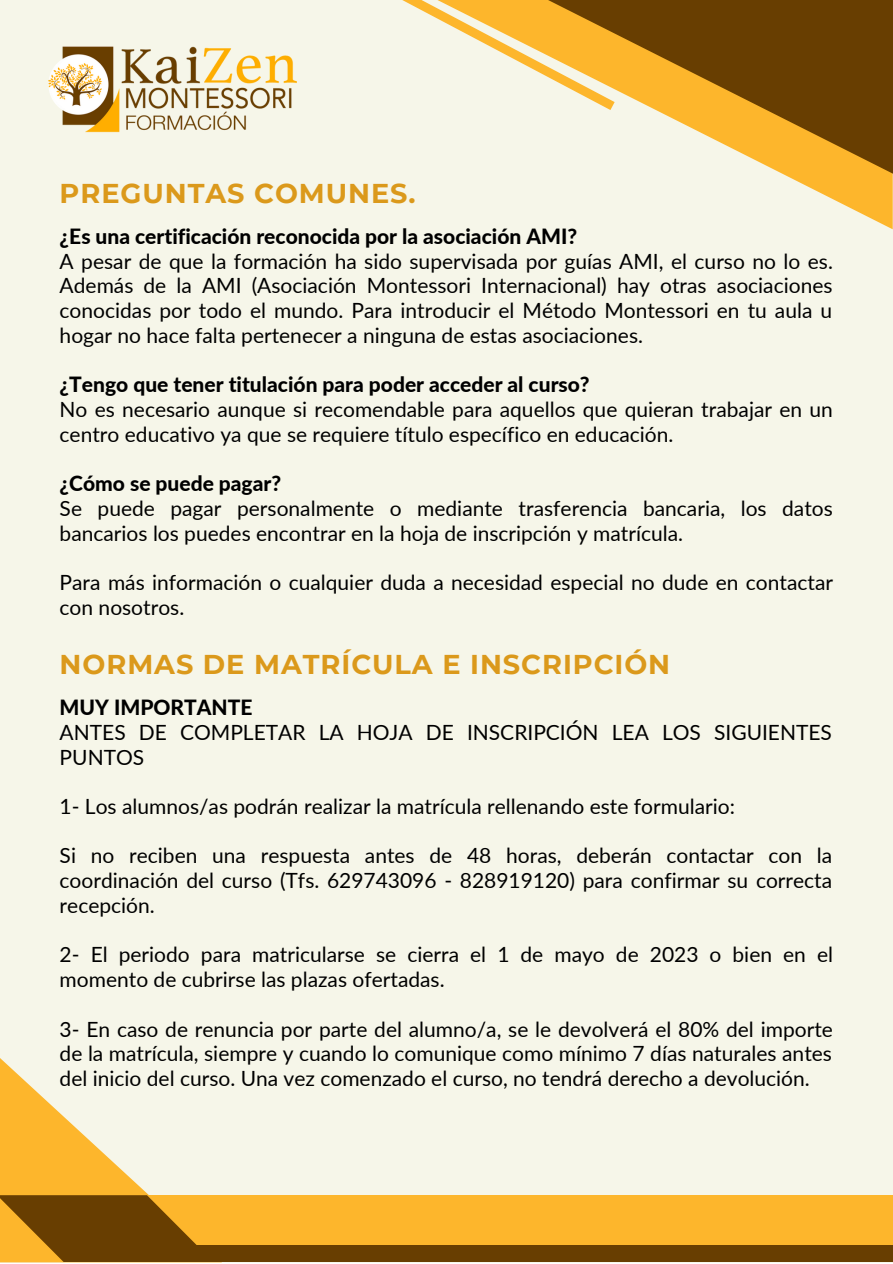
<style>
.page{position:relative;width:893px;height:1264px;background:#fff}
.page>*{position:absolute;margin:0;border:0;box-sizing:border-box;transform-origin:0 0}
.t1{font:700 27.15px "Montserrat";letter-spacing:.035em;color:#db991b}
.t2{font:21px/24.8px "Lato";color:#000}
.t3{font:800 21px "Lato";color:#000}
</style>
<div class="page">
<div style="left:0;top:0;width:892px;height:1262px;background:#f6f6e9"></div>
<svg style="left:791px;top:178px;width:101px;height:51px"></svg>
<svg style="left:624px;top:0;width:268px;height:178px;background:#a3782e"></svg>
<svg style="left:402px;top:0;width:222px;height:110px"></svg>
<svg style="left:0;top:1058px;width:149px;height:137px"></svg>
<div style="left:89px;top:1195px;width:803px;height:67px;background:#fdb62c"></div>
<div style="left:89px;top:1244px;width:803px;height:17px;background:#683e01"></div>
<svg style="left:0;top:1195px;width:214px;height:67px"></svg>
<img style="left:49px;top:46px;width:247px;height:87px">
<p class="t1" style="left:60px;top:176px;width:357px">PREGUNTAS COMUNES.</p>
<p class="t3" style="left:60px;top:223px;width:519px">¿Es una certificación reconocida por la asociación AMI?</p>
<p class="t2" style="left:60px;top:248px;width:774px;text-align:justify">A pesar de que la formación ha sido supervisada por guías AMI, el curso no lo es.<br>Además de la AMI (Asociación Montessori Internacional) hay otras asociaciones conocidas por todo el mundo. Para introducir el Método Montessori en tu aula u hogar no hace falta pertenecer a ninguna de estas asociaciones.</p>
<p class="t3" style="left:60px;top:372px;width:531px">¿Tengo que tener titulación para poder acceder al curso?</p>
<p class="t2" style="left:60px;top:396px;width:774px">No es necesario aunque si recomendable para aquellos que quieran trabajar en un centro educativo ya que se requiere título específico en educación.</p>
<p class="t3" style="left:60px;top:470px;width:223px">¿Cómo se puede pagar?</p>
<p class="t2" style="left:60px;top:495px;width:774px">Se puede pagar personalmente o mediante trasferencia bancaria, los datos bancarios los puedes encontrar en la hoja de inscripción y matrícula.</p>
<p class="t2" style="left:60px;top:570px;width:774px">Para más información o cualquier duda a necesidad especial no dude en contactar con nosotros.</p>
<p class="t1" style="left:60px;top:647px;width:612px">NORMAS DE MATRÍCULA E INSCRIPCIÓN</p>
<p class="t3" style="left:60px;top:694px;width:194px">MUY IMPORTANTE</p>
<p class="t2" style="left:60px;top:719px;width:773px">ANTES DE COMPLETAR LA HOJA DE INSCRIPCIÓN LEA LOS SIGUIENTES<br>PUNTOS</p>
<p class="t2" style="left:60px;top:793px;width:676px">1- Los alumnos/as podrán realizar la matrícula rellenando este formulario:</p>
<p class="t2" style="left:60px;top:843px;width:774px;text-align:justify">Si no reciben una respuesta antes de 48 horas, deberán contactar con la coordinación del curso (Tfs. 629743096 - 828919120) para confirmar su correcta recepción.</p>
<p class="t2" style="left:60px;top:941px;width:774px">2- El periodo para matricularse se cierra el 1 de mayo de 2023 o bien en el momento de cubrirse las plazas ofertadas.</p>
<p class="t2" style="left:60px;top:1016px;width:774px;text-align:justify">3- En caso de renuncia por parte del alumno/a, se le devolverá el 80% del importe de la matrícula, siempre y cuando lo comunique como mínimo 7 días naturales antes del inicio del curso. Una vez comenzado el curso, no tendrá derecho a devolución.</p>
</div>
